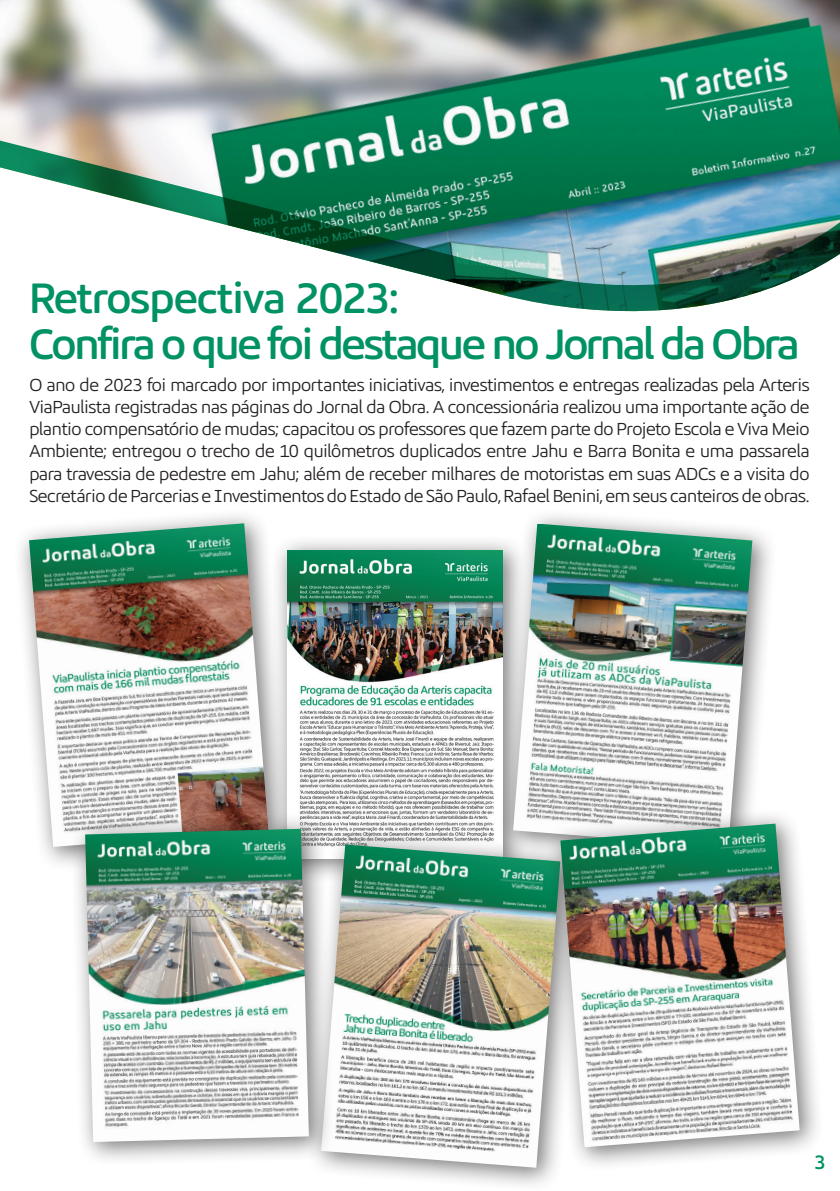
<style>
.page{position:relative;width:840px;height:1191px;background:#fff}
.page>*{position:absolute;margin:0;border:0;box-sizing:border-box;transform-origin:0 0}
.t1{font:500 44px/46px "Arteris Sans";letter-spacing:-.08em;color:#009264}
.t2{font:500 20px "Arteris Sans";color:#009264}
.t3{font:18px/22px "Arteris Sans";letter-spacing:-.05em;color:#231f20;text-align:justify}
</style>
<div class="page">
<img style="left:0;top:0;width:839px;height:119px">
<img style="left:0;top:119px;width:839px;height:193px">
<div style="left:13px;top:507px;width:280px;height:364px;background:#231f20;opacity:.6"></div>
<img style="left:29px;top:523px;width:239px;height:324px">
<div style="left:270px;top:534px;width:258px;height:349px;background:#231f20;opacity:.6"></div>
<img style="left:287px;top:551px;width:210px;height:278px">
<div style="left:305px;top:829px;width:279px;height:362px;background:#231f20;opacity:.6"></div>
<img style="left:321px;top:844px;width:223px;height:323px">
<div style="left:497px;top:508px;width:279px;height:363px;background:#231f20;opacity:.6"></div>
<img style="left:513px;top:523px;width:239px;height:324px">
<div style="left:544px;top:808px;width:279px;height:363px;background:#231f20;opacity:.6"></div>
<img style="left:560px;top:823px;width:239px;height:324px">
<div style="left:69px;top:812px;width:265px;height:354px;background:#231f20;opacity:.6"></div>
<img style="left:85px;top:829px;width:224px;height:313px">
<h1 class="t1" style="left:28px;top:276px;width:773px">Retrospectiva 2023:<br>Confira o que foi destaque no Jornal da Obra</h1>
<p class="t3" style="left:29px;top:374px;width:782px">O ano de 2023 foi marcado por importantes iniciativas, investimentos e entregas realizadas pela Arteris ViaPaulista registradas nas páginas do Jornal da Obra. A concessionária realizou uma importante ação de plantio compensatório de mudas; capacitou os professores que fazem parte do Projeto Escola e Viva Meio Ambiente; entregou o trecho de 10 quilômetros duplicados entre Jahu e Barra Bonita e uma passarela para travessia de pedestre em Jahu; além de receber milhares de motoristas em suas ADCs e a visita do Secretário de Parcerias e Investimentos do Estado de São Paulo, Rafael Benini, em seus canteiros de obras.</p>
<p class="t2" style="left:813px;top:1151px;width:13px">3</p>
</div>
